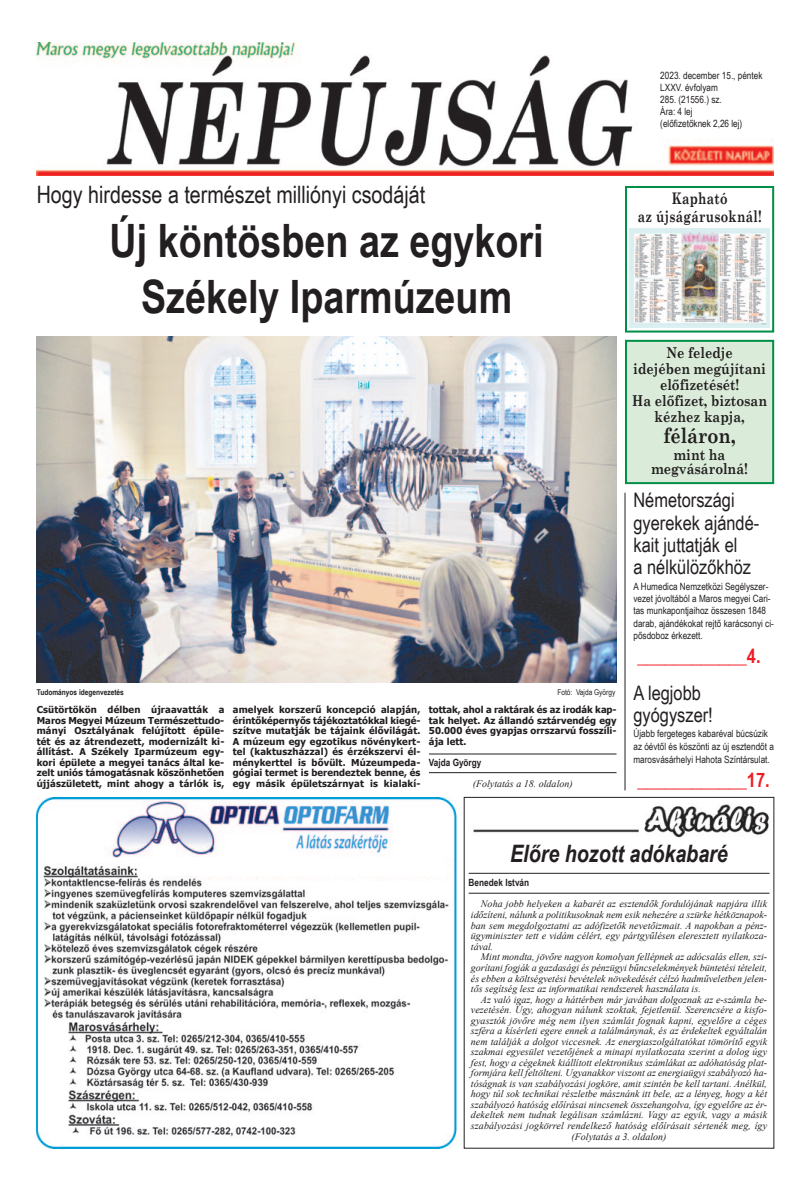
<style>
.page{position:relative;width:811px;height:1191px;background:#fff}
.page>*{position:absolute;margin:0;border:0;box-sizing:border-box;transform-origin:0 0}
.t1{font:700 46px/56.7px "Arial Narrow";color:#231f20;text-align:center}
.t2{font:24px "Arial Narrow";color:#231f20}
.t3{font:italic 700 24px "Arial Narrow";color:#231f20}
.t4{font:700 21.1px "Century Schoolbook";color:#231f20;scale:.85 1}
.t5{font:20px/22.3px "Arial Narrow";color:#231f20}
.t6{font:700 20px "Arial Narrow";color:#ee1d23}
.t7{font:700 16px/18.3px "Century Schoolbook";letter-spacing:.025em;color:#231f20;text-align:center;scale:.76 1}
.t8{font:700 15px/14px "Century Schoolbook";color:#231f20;text-align:center;scale:.85 1}
.t9{font:italic 10px/10.5px "Times New Roman";color:#231f20;text-align:justify}
.t10{font:10px/12.4px "Arial Narrow";color:#231f20}
.t11{font:700 10px "Arial Narrow";color:#231f20}
.t12{font:700 9.5px/10.5px "Tahoma";letter-spacing:.005em;color:#231f20;text-align:justify}
.t13{font:700 8px "Arial Narrow";color:#231f20}
.t14{font:8px "Arial Narrow";color:#231f20}
</style>
<div class="page">
<img style="left:36px;top:336px;width:580px;height:346px">
<div style="left:36px;top:43px;width:737px;height:135px;background:linear-gradient(to right,#ee392c,#ee392c)"></div>
<img style="left:36px;top:43px;width:737px;height:132px">
<hr style="left:625px;top:493px;width:1px;height:297px;background:#231f20">
<hr style="left:468px;top:893px;width:301px;height:1px;background:#231f20">
<hr style="left:468px;top:873px;width:301px;height:1px;background:#231f20">
<img style="left:473px;top:804px;width:296px;height:34px">
<img style="left:36px;top:797px;width:421px;height:351px">
<div style="left:163px;top:857px;width:281px;height:18px;background:#fff"></div>
<div style="left:625px;top:186px;width:149px;height:146px;border:2px solid #008f46"></div>
<img style="left:629px;top:229px;width:141px;height:98px">
<div style="left:627px;top:342px;width:145px;height:140px;background:#daecd9"></div>
<div style="left:625px;top:340px;width:149px;height:144px;border:2px solid #008f46"></div>
<hr style="left:429px;top:772px;width:187px;height:1px;background:#231f20">
<hr style="left:429px;top:754px;width:187px;height:1px;background:#231f20">
<p class="t10" style="left:660px;top:69px;width:104px">2023. december 15., péntek</p>
<p class="t10" style="left:660px;top:81px;width:59px">LXXV. évfolyam</p>
<p class="t10" style="left:660px;top:93px;width:63px">285. (21556.) sz.</p>
<p class="t10" style="left:660px;top:105px;width:34px">Ára: 4 lej</p>
<p class="t10" style="left:660px;top:117px;width:84px">(előfizetőknek 2,26 lej)</p>
<p class="t2" style="left:37px;top:181px;width:390px">Hogy hirdesse a természet milliónyi csodáját</p>
<p class="t1" style="left:110px;top:212px;width:435px">Új köntösben az egykori<br>Székely Iparmúzeum</p>
<p class="t13" style="left:37px;top:687px;width:89px">Tudományos idegenvezetés</p>
<p class="t14" style="left:557px;top:687px;width:59px">Fotó: Vajda György</p>
<p class="t12" style="left:37px;top:704px;width:189px">Csütörtökön délben újraavatták a Maros Megyei Múzeum Természettudo&shy;mányi Osztályának felújított épüle&shy;tét és az átrendezett, modernizált ki&shy;állítást. A Székely Iparmúzeum egy&shy;kori épülete a megyei tanács által ke&shy;zelt uniós támogatásnak köszönhetően újjászületett, mint ahogy a tárlók is,</p>
<p class="t12" style="left:233px;top:704px;width:189px">amelyek korszerű koncepció alapján, érintőképernyős tájékoztatókkal kiegé&shy;szítve mutatják be tájaink élővilágát.<br>A múzeum egy egzotikus növénykert&shy;tel (kaktuszházzal) és érzékszervi él&shy;ménykerttel is bővült. Múzeumpeda&shy;gógiai termet is berendeztek benne, és egy másik épületszárnyat is kialakí-</p>
<p class="t12" style="left:429px;top:704px;width:189px">tottak, ahol a raktárak és az irodák kap&shy;tak helyet. Az állandó sztárvendég egy 50.000 éves gyapjas orrszarvú fosszíli&shy;ája lett.</p>
<p class="t11" style="left:429px;top:756px;width:54px">Vajda György</p>
<p class="t9" style="left:473px;top:778px;width:101px">(Folytatás a 18. oldalon)</p>
<p class="t7" style="left:637px;top:188px;width:165px">Kapható<br>az újságárusoknál!</p>
<p class="t8" style="left:666px;top:345px;width:79px">Ne feledje</p>
<p class="t8" style="left:633px;top:361px;width:158px">idejében megújítani</p>
<p class="t8" style="left:660px;top:377px;width:95px">előfizetését!</p>
<p class="t8" style="left:632px;top:393px;width:160px">Ha előfizet, biztosan</p>
<p class="t8" style="left:654px;top:409px;width:107px">kézhez kapja,</p>
<p class="t4" style="left:663px;top:422px;width:87px">féláron,</p>
<p class="t8" style="left:651px;top:447px;width:115px">mint ha megvásárolná!</p>
<p class="t5" style="left:633px;top:489px;width:127px">Németországi gyerekek ajándé&shy;kait juttatják el<br>a nélkülözőkhöz</p>
<p class="t10" style="left:633px;top:579px;width:142px">A Humedica Nemzetközi Segélyszer&shy;vezet jóvoltából a Maros megyei Cari&shy;tas munkapontjaihoz összesen 1848 darab, ajándékokat rejtő karácsonyi ci&shy;pősdoboz érkezett.</p>
<p class="t6" style="left:637px;top:644px;width:125px">____________4.</p>
<p class="t5" style="left:633px;top:681px;width:81px">A legjobb gyógyszer!</p>
<p class="t10" style="left:633px;top:727px;width:142px">Újabb fergeteges kabaréval búcsúzik az óévtől és köszönti az új esztendőt a marosvásárhelyi Hahota Színtársulat.</p>
<p class="t6" style="left:637px;top:768px;width:134px">____________17.</p>
<p class="t3" style="left:510px;top:839px;width:219px">Előre hozott adókabaré</p>
<p class="t9" style="left:471px;top:898px;width:298px;text-indent:10px">Noha jobb helyeken a kabarét az esztendők fordulójának napjára illik időzíteni, nálunk a politikusoknak nem esik nehezére a szürke hétköznapok&shy;ban sem megdolgoztatni az adófizetők nevetőizmait. A napokban a pénz&shy;ügyminiszter tett e vidám célért, egy pártgyűlésen eleresztett nyilatkoza&shy;tával.</p>
<p class="t9" style="left:471px;top:951px;width:298px;text-indent:10px">Mint mondta, jövőre nagyon komolyan fellépnek az adócsalás ellen, szi&shy;gorítani fogják a gazdasági és pénzügyi bűncselekmények büntetési tételeit, és ebben a költségvetési bevételek növekedését célzó hadműveletben jelen&shy;tős segítség lesz az informatikai rendszerek használata is.</p>
<p class="t9" style="left:471px;top:994px;width:298px;text-indent:10px">Az való igaz, hogy a háttérben már javában dolgoznak az e-számla be&shy;vezetésén. Úgy, ahogyan nálunk szoktak, fejetlenül. Szerencsére a kisfo&shy;gyasztók jövőre még nem ilyen számlát fognak kapni, egyelőre a céges szféra a kísérleti egere ennek a találmánynak, és az érdekeltek egyáltalán nem találják a dolgot viccesnek. Az energiaszolgáltatókat tömörítő egyik szakmai egyesület vezetőjének a minapi nyilatkozata szerint a dolog úgy fest, hogy a cégeknek kiállított elektronikus számlákat az adóhatóság plat&shy;formjára kell feltölteni. Ugyanakkor viszont az energiaügyi szabályozó ha&shy;tóságnak is van szabályozási jogköre, amit szintén be kell tartani. Anélkül, hogy túl sok technikai részletbe másznánk itt bele, az a lényeg, hogy a két szabályozó hatóság előírásai nincsenek összehangolva, így egyelőre az ér&shy;dekeltek nem tudnak legálisan számlázni. Vagy az egyik, vagy a másik szabályozási jogkörrel rendelkező hatóság előírásait sértenék meg, így</p>
<p class="t11" style="left:468px;top:876px;width:62px">Benedek István</p>
<p class="t9" style="left:571px;top:1131px;width:96px">(Folytatás a 3. oldalon)</p>
</div>
